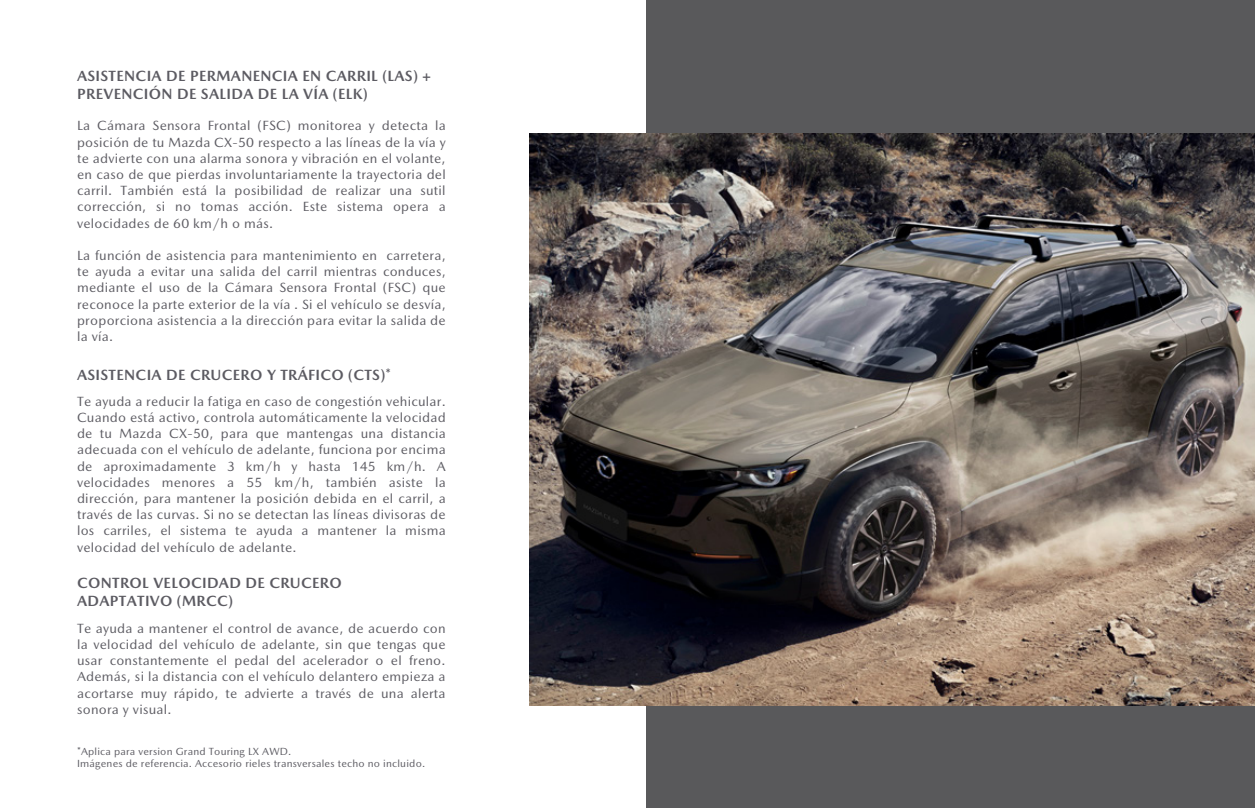
<style>
.page{position:relative;width:1255px;height:808px;background:#fff}
.page>*{position:absolute;margin:0;border:0;box-sizing:border-box;transform-origin:0 0}
.t1{font:700 15px/18px "Mazda Type";letter-spacing:.02em;color:#5c5b62}
.t2{font:13.5px/16.2px "Mazda Type";letter-spacing:.02em;color:#5c5b62;text-align:justify}
.t3{font:10.5px/12.6px "Mazda Type";letter-spacing:.02em;color:#5c5b62}
</style>
<div class="page">
<div style="left:646px;top:0;width:608px;height:808px;background:#59595b"></div>
<img style="left:529px;top:134px;width:725px;height:571px">
<p class="t1" style="left:77px;top:67px;width:356px">ASISTENCIA DE PERMANENCIA EN CARRIL (LAS) +<br>PREVENCIÓN DE SALIDA DE LA VÍA (ELK)</p>
<p class="t2" style="left:77px;top:118px;width:370px">La Cámara Sensora Frontal (FSC) monitorea y detecta la posición de tu Mazda CX-50 respecto a las líneas de la vía y te advierte con una alarma sonora y vibración en el volante, en caso de que pierdas involuntariamente la trayectoria del carril. También está la posibilidad de realizar una sutil corrección, si no tomas acción. Este sistema opera a velocidades de 60 km/h o más.</p>
<p class="t2" style="left:77px;top:247px;width:370px">La función de asistencia para mantenimiento en carretera, te ayuda a evitar una salida del carril mientras conduces, mediante el uso de la Cámara Sensora Frontal (FSC) que reconoce la parte exterior de la vía . Si el vehículo se desvía, proporciona asistencia a la dirección para evitar la salida de la vía.</p>
<p class="t1" style="left:77px;top:366px;width:315px">ASISTENCIA DE CRUCERO Y TRÁFICO (CTS)*</p>
<p class="t2" style="left:77px;top:393px;width:370px">Te ayuda a reducir la fatiga en caso de congestión vehicular.<br>Cuando está activo, controla automáticamente la velocidad de tu Mazda CX-50, para que mantengas una distancia adecuada con el vehículo de adelante, funciona por encima de aproximadamente 3 km/h y hasta 145 km/h. A velocidades menores a 55 km/h, también asiste la dirección, para mantener la posición debida en el carril, a través de las curvas. Si no se detectan las líneas divisoras de los carriles, el sistema te ayuda a mantener la misma velocidad del vehículo de adelante.</p>
<p class="t1" style="left:77px;top:574px;width:266px">CONTROL VELOCIDAD DE CRUCERO<br>ADAPTATIVO (MRCC)</p>
<p class="t2" style="left:77px;top:620px;width:370px">Te ayuda a mantener el control de avance, de acuerdo con la velocidad del vehículo de adelante, sin que tengas que usar constantemente el pedal del acelerador o el freno.<br>Además, si la distancia con el vehículo delantero empieza a acortarse muy rápido, te advierte a través de una alerta sonora y visual.</p>
<p class="t3" style="left:77px;top:745px;width:349px">*Aplica para version Grand Touring LX AWD.<br>Imágenes de referencia. Accesorio rieles transversales techo no incluido.</p>
</div>
